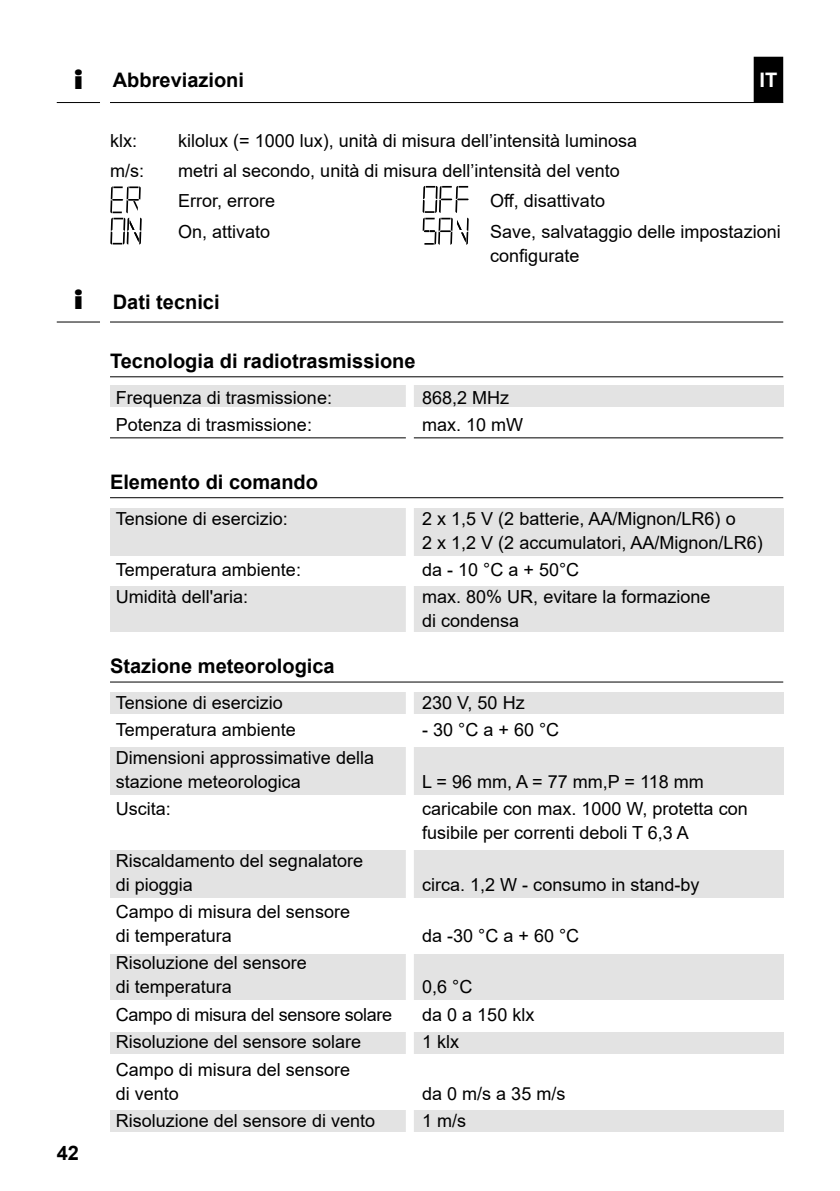
<style>
.page{position:relative;width:840px;height:1191px;background:#fff}
.page>*{position:absolute;margin:0;border:0;box-sizing:border-box;transform-origin:0 0}
.t1{font:800 24px "Futura";color:#000}
.t2{font:700 20px "Arial";color:#000}
.t3{font:700 20px "Arial";color:#fff}
.t4{font:18px/24px "Arial";color:#000}
.t5{font:18px "Arial";letter-spacing:-.02em;color:#000}
.s1{font-family:"Futura";font-weight:800;font-size:24px}
</style>
<div class="page">
<div style="left:754px;top:58px;width:27px;height:43px;background:#000"></div>
<div style="left:753px;top:57px;width:29px;height:45px;border:2px solid #000"></div>
<hr style="left:110px;top:102px;width:672px;height:1px;background:#000">
<hr style="left:57px;top:102px;width:43px;height:1px;background:#000">
<svg style="left:110px;top:186px;width:32px;height:58px"></svg>
<svg style="left:422px;top:186px;width:46px;height:59px"></svg>
<hr style="left:110px;top:321px;width:672px;height:1px;background:#000">
<hr style="left:57px;top:321px;width:43px;height:1px;background:#000">
<div style="left:110px;top:587px;width:672px;height:45px;background:#e3e3e3"></div>
<div style="left:110px;top:508px;width:672px;height:47px;background:#e3e3e3"></div>
<hr style="left:110px;top:497px;width:672px;height:1px;background:#000">
<div style="left:405px;top:507px;width:8px;height:129px;background:#fff"></div>
<div style="left:110px;top:1110px;width:672px;height:22px;background:#e3e3e3"></div>
<div style="left:110px;top:1031px;width:672px;height:22px;background:#e3e3e3"></div>
<div style="left:110px;top:954px;width:672px;height:45px;background:#e3e3e3"></div>
<div style="left:110px;top:850px;width:672px;height:47px;background:#e3e3e3"></div>
<div style="left:110px;top:748px;width:672px;height:47px;background:#e3e3e3"></div>
<div style="left:110px;top:692px;width:672px;height:22px;background:#e3e3e3"></div>
<hr style="left:110px;top:681px;width:672px;height:1px;background:#000">
<div style="left:405px;top:691px;width:8px;height:454px;background:#fff"></div>
<div style="left:110px;top:386px;width:672px;height:21px;background:#e3e3e3"></div>
<hr style="left:110px;top:376px;width:672px;height:1px;background:#000">
<hr style="left:110px;top:437px;width:672px;height:1px;background:#000">
<div style="left:405px;top:381px;width:8px;height:71px;background:#fff"></div>
<h1 class="t1" style="left:74px;top:65px;width:11px">i</h1>
<p class="t2" style="left:113px;top:66px;width:133px">Abbreviazioni</p>
<p class="t3" style="left:759px;top:66px;width:19px">IT</p>
<p class="t4" style="left:110px;top:128px;width:29px">klx:</p>
<p class="t4" style="left:178px;top:128px;width:460px">kilolux (= 1000 lux), unità di misura dell’intensità luminosa</p>
<p class="t4" style="left:110px;top:159px;width:36px">m/s:</p>
<p class="t4" style="left:178px;top:156px;width:443px;line-height:30.2px">metri al secondo, unità di misura dell’intensità del vento<br>Error, errore</p>
<p class="t4" style="left:490px;top:189px;width:116px">Off, disattivato</p>
<p class="t4" style="left:178px;top:219px;width:94px">On, attivato</p>
<p class="t4" style="left:490px;top:219px;width:292px">Save, salvataggio delle impostazioni configurate</p>
<p class="t2" style="left:74px;top:288px;width:147px"><span class="s1">i</span> Dati tecnici</p>
<p class="t2" style="left:110px;top:347px;width:307px">Tecnologia di radiotrasmissione</p>
<p class="t4" style="left:116px;top:385px;width:218px">Frequenza di trasmissione:</p>
<p class="t4" style="left:422px;top:385px;width:89px">868,2 MHz</p>
<p class="t4" style="left:116px;top:413px;width:198px">Potenza di trasmissione:</p>
<p class="t4" style="left:422px;top:413px;width:103px">max. 10 mW</p>
<p class="t2" style="left:110px;top:467px;width:209px">Elemento di comando</p>
<p class="t4" style="left:116px;top:506px;width:174px">Tensione di esercizio:</p>
<p class="t4" style="left:422px;top:506px;width:342px">2 x 1,5 V (2 batterie, AA/Mignon/LR6) o<br>2 x 1,2 V (2 accumulatori, AA/Mignon/LR6)</p>
<p class="t4" style="left:116px;top:557px;width:187px">Temperatura ambiente:</p>
<p class="t4" style="left:422px;top:557px;width:158px">da - 10 °C a + 50°C</p>
<p class="t4" style="left:116px;top:585px;width:134px">Umidità dell'aria:</p>
<p class="t4" style="left:422px;top:585px;width:290px">max. 80% UR, evitare la formazione di condensa</p>
<p class="t2" style="left:110px;top:652px;width:226px">Stazione meteorologica</p>
<p class="t4" style="left:116px;top:690px;width:169px">Tensione di esercizio</p>
<p class="t4" style="left:422px;top:690px;width:104px">230 V, 50 Hz</p>
<p class="t4" style="left:116px;top:718px;width:182px">Temperatura ambiente</p>
<p class="t4" style="left:422px;top:718px;width:138px">- 30 °C a + 60 °C</p>
<p class="t4" style="left:116px;top:745px;width:260px">Dimensioni approssimative della stazione meteorologica</p>
<p class="t4" style="left:422px;top:769px;width:283px">L = 96 mm, A = 77 mm,P = 118 mm</p>
<p class="t4" style="left:116px;top:796px;width:57px">Uscita:</p>
<p class="t4" style="left:422px;top:796px;width:327px">caricabile con max. 1000 W, protetta con fusibile per correnti deboli T 6,3 A</p>
<p class="t4" style="left:116px;top:848px;width:249px">Riscaldamento del segnalatore di pioggia</p>
<p class="t4" style="left:422px;top:872px;width:279px">circa. 1,2 W - consumo in stand-by</p>
<p class="t4" style="left:116px;top:899px;width:236px">Campo di misura del sensore di temperatura</p>
<p class="t4" style="left:116px;top:951px;width:193px">Risoluzione del sensore di temperatura</p>
<p class="t4" style="left:422px;top:923px;width:158px">da -30 °C a + 60 °C</p>
<p class="t4" style="left:422px;top:975px;width:52px">0,6 °C</p>
<p class="t5" style="left:116px;top:1002px;width:278px">Campo di misura del sensore solare</p>
<p class="t4" style="left:422px;top:1002px;width:114px">da 0 a 150 klx</p>
<p class="t4" style="left:116px;top:1029px;width:247px">Risoluzione del sensore solare</p>
<p class="t4" style="left:422px;top:1029px;width:39px">1 klx</p>
<p class="t4" style="left:116px;top:1057px;width:236px">Campo di misura del sensore di vento</p>
<p class="t4" style="left:422px;top:1081px;width:145px">da 0 m/s a 35 m/s</p>
<p class="t2" style="left:57px;top:1139px;width:24px">42</p>
<p class="t4" style="left:116px;top:1108px;width:261px">Risoluzione del sensore di vento</p>
<p class="t4" style="left:422px;top:1108px;width:46px">1 m/s</p>
</div>
